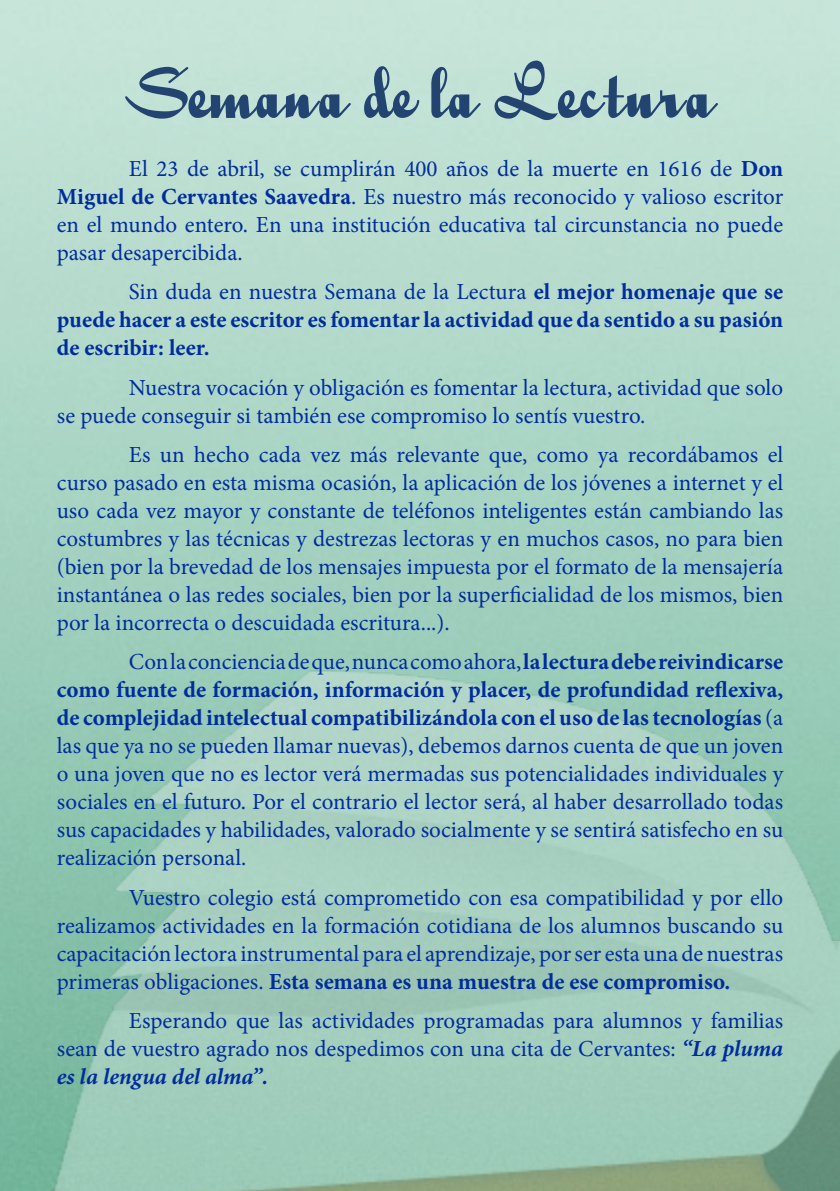
<style>
.page{position:relative;width:840px;height:1191px;background:#fff}
.page>*{position:absolute;margin:0;border:0;box-sizing:border-box;transform-origin:0 0}
.t1{font:79.2px "Quigley Wiggly";color:#234471}
.t2{font:23px/28px "Minion Pro";color:#002d9b;text-align:justify}
.t3{font:700 23px/28px "Minion Pro";color:#002d9b;text-align:justify}
.s1{font-weight:700}
.s2{font-weight:400}
.s3{font-weight:700;font-style:italic}
</style>
<div class="page">
<img style="left:17px;top:631px;width:822px;height:560px">
<h1 class="t1" style="left:125px;top:55px;width:591px">Semana de la Lectura</h1>
<p class="t2" style="left:57px;top:155px;width:727px;text-indent:72px">El 23 de abril, se cumplirán 400 años de la muerte en 1616 de <span class="s1">Don Miguel de Cervantes Saavedra</span>. Es nuestro más reconocido y valioso escritor en el mundo entero. En una institución educativa tal circunstancia no puede pasar desapercibida.</p>
<p class="t3" style="left:57px;top:278px;width:727px;text-indent:72px"><span class="s2">Sin duda en nuestra Semana de la Lectura</span> el mejor homenaje que se puede hacer a este escritor es fomentar la actividad que da sentido a su pasión de escribir: leer.</p>
<p class="t2" style="left:57px;top:373px;width:727px;text-indent:72px">Nuestra vocación y obligación es fomentar la lectura, actividad que solo se puede conseguir si también ese compromiso lo sentís vuestro.</p>
<p class="t2" style="left:57px;top:441px;width:727px;text-indent:72px">Es un hecho cada vez más relevante que, como ya recordábamos el curso pasado en esta misma ocasión, la aplicación de los jóvenes a internet y el uso cada vez mayor y constante de teléfonos inteligentes están cambiando las costumbres y las técnicas y destrezas lectoras y en muchos casos, no para bien (bien por la brevedad de los mensajes impuesta por el formato de la mensajería instantánea o las redes sociales, bien por la superficialidad de los mismos, bien por la incorrecta o descuidada escritura...).</p>
<p class="t2" style="left:57px;top:648px;width:727px;text-indent:72px">Con la conciencia de que, nunca como ahora, <span class="s1">la lectura debe reivindicarse como fuente de formación, información y placer, de profundidad reflexiva, de complejidad intelectual compatibilizándola con el uso de las tecnologías</span> (a las que ya no se pueden llamar nuevas), debemos darnos cuenta de que un joven o una joven que no es lector verá mermadas sus potencialidades individuales y sociales en el futuro. Por el contrario el lector será, al haber desarrollado todas sus capacidades y habilidades, valorado socialmente y se sentirá satisfecho en su realización personal.</p>
<p class="t2" style="left:57px;top:883px;width:727px;text-indent:72px">Vuestro colegio está comprometido con esa compatibilidad y por ello realizamos actividades en la formación cotidiana de los alumnos buscando su capacitación lectora instrumental para el aprendizaje, por ser esta una de nuestras primeras obligaciones. <span class="s1">Esta semana es una muestra de ese compromiso.</span></p>
<p class="t2" style="left:57px;top:1006px;width:727px;text-indent:72px">Esperando que las actividades programadas para alumnos y familias sean de vuestro agrado nos despedimos con una cita de Cervantes: <span class="s3">“La pluma es la lengua del alma”.</span></p>
</div>
